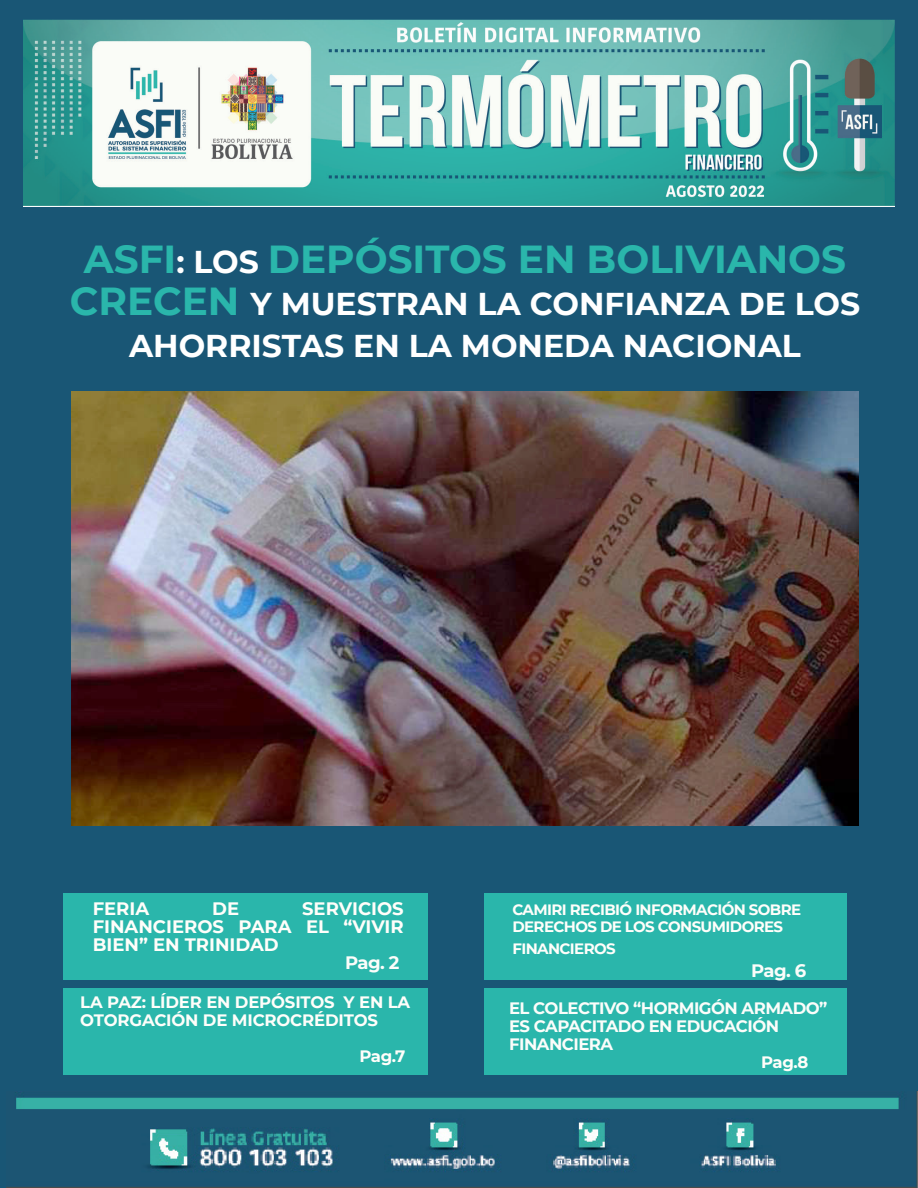
<style>
.page{position:relative;width:918px;height:1188px;background:#195675}
.page>*{position:absolute;margin:0;border:0;box-sizing:border-box;transform-origin:0 0}
.t1{font:700 39px "Montserrat";color:#2ab6ab}
.t2{font:700 31.5px/42px "Montserrat";color:#fff;text-align:center}
.t3{font:700 18px "Montserrat";color:#fffefa}
.t4{font:700 18px "Montserrat";letter-spacing:-.035em;color:#fbfdfa}
.t5{font:700 16.5px/18px "Montserrat";letter-spacing:-.01em;color:#fffefa}
.t6{font:700 16.5px/18px "Montserrat";letter-spacing:-.03em;color:#fbfdfa}
.t7{font:700 15px/16.5px "Montserrat";letter-spacing:-.04em;color:#fffefa}
.s1{font-size:31.5px;color:#fff}
.s2{font-size:39px;color:#2ab6ab}
</style>
<div class="page">
<img style="left:71px;top:391px;width:788px;height:434px">
<img style="left:6px;top:1091px;width:912px;height:97px">
<div style="left:63px;top:894px;width:365px;height:86px;background:#2ab6ab"></div>
<div style="left:484px;top:894px;width:362px;height:86px;background:#2ab6ab"></div>
<div style="left:63px;top:989px;width:365px;height:86px;background:#2ab6ab"></div>
<div style="left:484px;top:989px;width:363px;height:86px;background:#2ab6ab"></div>
<img style="left:24px;top:20px;width:870px;height:186px">
<p class="t1" style="left:84px;top:231px;width:764px">ASFI<span class="s1">: LOS</span> DEPÓSITOS EN BOLIVIANOS</p>
<p class="t2" style="left:70px;top:281px;width:792px"><span class="s2">CRECEN</span> Y MUESTRAN LA CONFIANZA DE LOS<br>AHORRISTAS EN LA MONEDA NACIONAL</p>
<p class="t3" style="left:93px;top:896px;width:58px">FERIA</p>
<p class="t3" style="left:212px;top:896px;width:28px">DE</p>
<p class="t3" style="left:302px;top:896px;width:103px">SERVICIOS</p>
<p class="t3" style="left:93px;top:914px;width:313px">FINANCIEROS PARA EL “VIVIR</p>
<p class="t3" style="left:93px;top:932px;width:188px">BIEN” EN TRINIDAD</p>
<p class="t4" style="left:345px;top:950px;width:56px">Pag. 2</p>
<p class="t5" style="left:80px;top:992px;width:331px">LA PAZ: LÍDER EN DEPÓSITOS Y EN LA<br>OTORGACIÓN DE MICROCRÉDITOS</p>
<p class="t5" style="left:360px;top:1046px;width:47px">Pag.7</p>
<p class="t7" style="left:512px;top:901px;width:290px">CAMIRI RECIBIÓ INFORMACIÓN SOBRE<br>DERECHOS DE LOS CONSUMIDORES</p>
<p class="t7" style="left:512px;top:940px;width:105px">FINANCIEROS</p>
<p class="t4" style="left:751px;top:957px;width:57px">Pag. 6</p>
<p class="t6" style="left:509px;top:998px;width:320px">EL COLECTIVO “HORMIGÓN ARMADO”<br>ES CAPACITADO EN EDUCACIÓN<br>FINANCIERA</p>
<p class="t5" style="left:761px;top:1052px;width:49px">Pag.8</p>
</div>
